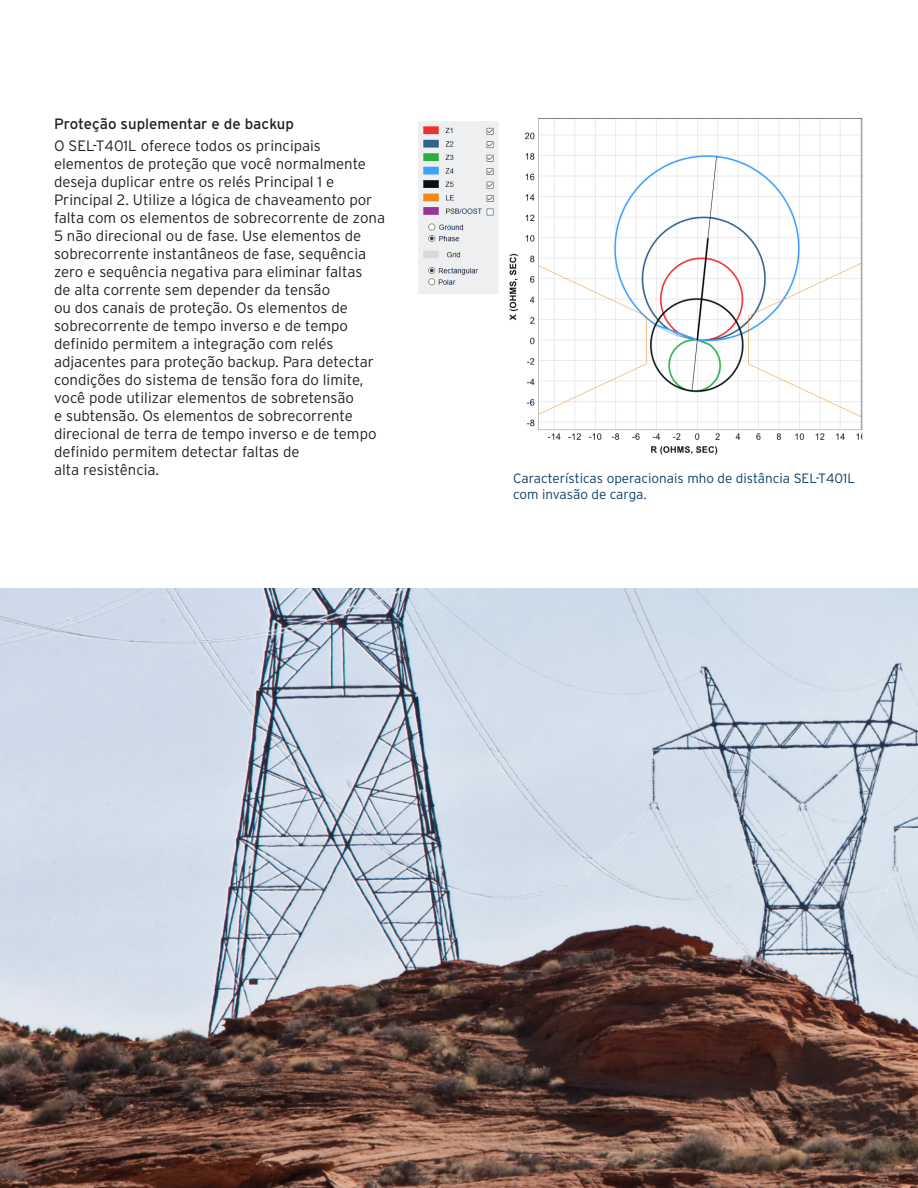
<style>
.page{position:relative;width:918px;height:1188px;background:#fff}
.page>*{position:absolute;margin:0;border:0;box-sizing:border-box;transform-origin:0 0}
.Body_Copy___p{font:300 15px/18px "Interstate Poly";color:#231f20}
.Body_Sub___h3{font:15px "Interstate Poly";color:#231f20}
.Captions_Callouts{font:300 13.5px/16.2px "Interstate Poly";color:#0b406a}
</style>
<div class="page">
<img style="left:0;top:589px;width:918px;height:599px">
<img style="left:418px;top:118px;width:445px;height:337px">
<p class="Body_Sub___h3" style="left:54px;top:113px;width:242px">Proteção suplementar e de backup</p>
<p class="Body_Copy___p" style="left:54px;top:136px;width:333px">O SEL-T401L oferece todos os principais elementos de proteção que você normalmente deseja duplicar entre os relés Principal 1 e Principal 2. Utilize a lógica de chaveamento por falta com os elementos de sobrecorrente de zona 5 não direcional ou de fase. Use elementos de sobrecorrente instantâneos de fase, sequência zero e sequência negativa para eliminar faltas<br>de alta corrente sem depender da tensão<br>ou dos canais de proteção. Os elementos de sobrecorrente de tempo inverso e de tempo definido permitem a integração com relés adjacentes para proteção backup. Para detectar condições do sistema de tensão fora do limite, você pode utilizar elementos de sobretensão<br>e subtensão. Os elementos de sobrecorrente direcional de terra de tempo inverso e de tempo definido permitem detectar faltas de<br>alta resistência.</p>
<p class="Captions_Callouts" style="left:513px;top:469px;width:344px">Características operacionais mho de distância SEL-T401L com invasão de carga.</p>
</div>
